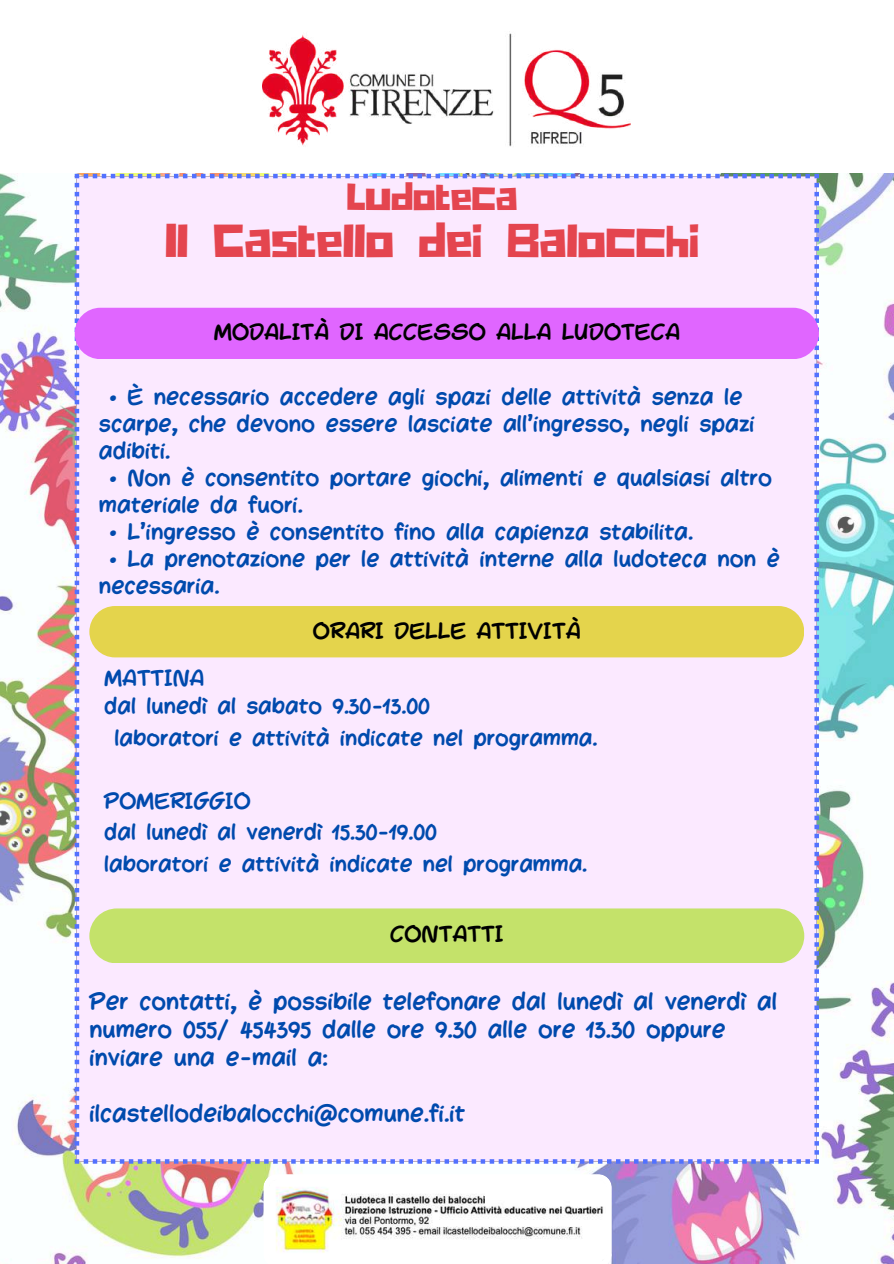
<style>
.page{position:relative;width:894px;height:1264px;background:#fff}
.page>*{position:absolute;margin:0;border:0;box-sizing:border-box;transform-origin:0 0}
.t1{font:46.95px "Hitchcut";color:#e4454f}
.t2{font:37.8px "Hitchcut";color:#e4454f}
.t3{font:22.05px/28.2px "Mulled Wine Season";color:#004aad}
.t4{font:21px/27px "Mulled Wine Season";color:#004aad}
.t5{font:20.85px "Mulled Wine Season";color:#000}
.t6{font:20.55px/31.5px "Mulled Wine Season";color:#004aad}
</style>
<div class="page">
<img style="left:0;top:174px;width:893px;height:1089px">
<img style="left:263px;top:33px;width:367px;height:114px">
<svg style="left:263px;top:1174px;width:348px;height:89px"></svg>
<div style="left:75px;top:174px;width:743px;height:989px;background:#fbe9ff"></div>
<div style="left:75px;top:308px;width:743px;height:51px;background:#e066ff;border-radius:26px"></div>
<div style="left:89px;top:606px;width:715px;height:51px;background:#e4d44c;border-radius:26px"></div>
<div style="left:89px;top:908px;width:715px;height:55px;background:#c4e26a"></div>
<h2 class="t2" style="left:346px;top:172px;width:172px">Ludoteca</h2>
<h1 class="t1" style="left:165px;top:209px;width:535px">Il Castello dei Balocchi</h1>
<p class="t5" style="left:214px;top:318px;width:467px">MODALITÀ DI ACCESSO ALLA LUDOTECA</p>
<p class="t4" style="left:99px;top:384px;width:657px;text-indent:10px">• È necessario accedere agli spazi delle attività senza le scarpe, che devono essere lasciate all’ingresso, negli spazi adibiti.</p>
<p class="t4" style="left:99px;top:465px;width:674px;text-indent:10px">• Non è consentito portare giochi, alimenti e qualsiasi altro materiale da fuori.</p>
<p class="t4" style="left:109px;top:519px;width:585px">• L’ingresso è consentito fino alla capienza stabilita.</p>
<p class="t4" style="left:99px;top:546px;width:682px;text-indent:10px">• La prenotazione per le attività interne alla ludoteca non è necessaria.</p>
<p class="t5" style="left:313px;top:616px;width:269px">ORARI DELLE ATTIVITÀ</p>
<p class="t6" style="left:104px;top:664px;width:327px;line-height:28.2px">MATTINA<br>dal lunedì al sabato 9.30-13.00</p>
<p class="t6" style="left:114px;top:722px;width:484px">laboratori e attività indicate nel programma.</p>
<p class="t6" style="left:104px;top:785px;width:484px">POMERIGGIO<br>dal lunedì al venerdì 15.30-19.00<br>laboratori e attività indicate nel programma.</p>
<p class="t5" style="left:390px;top:920px;width:115px">CONTATTI</p>
<p class="t3" style="left:89px;top:987px;width:689px">Per contatti, è possibile telefonare dal lunedì al venerdì al numero 055/ 454395 dalle ore 9.30 alle ore 13.30 oppure inviare una e-mail a:</p>
<p class="t3" style="left:89px;top:1100px;width:377px">ilcastellodeibalocchi@comune.fi.it</p>
</div>
